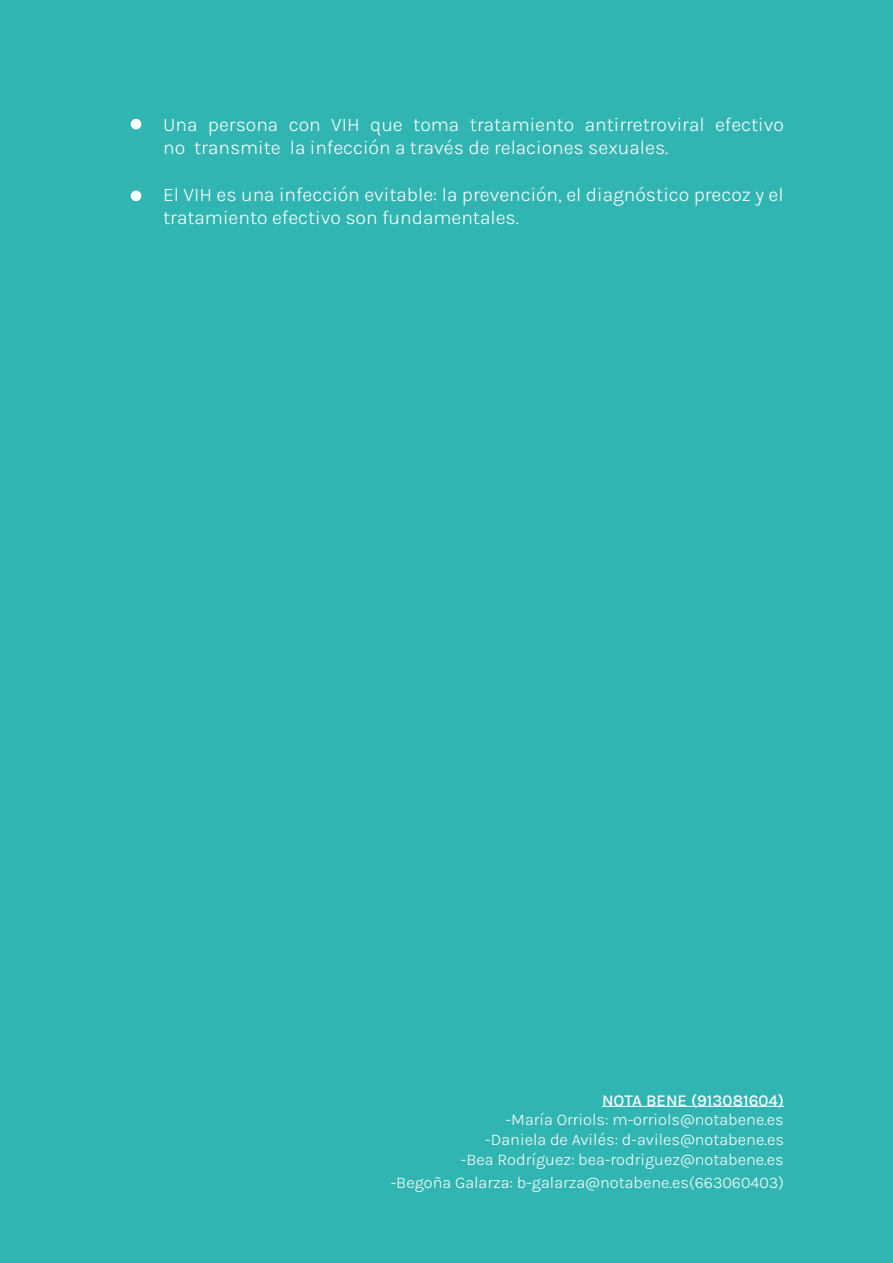
<style>
.page{position:relative;width:893px;height:1263px;background:#31b5b2}
.page>*{position:absolute;margin:0;border:0;box-sizing:border-box;transform-origin:0 0}
.t1{font:300 19.5px/23.4px "Karla";color:#fff}
.t2{font:300 16.5px/19.8px "Karla";color:#fff;text-align:right}
.t3{font:500 16.5px "Karla";color:#fff}
</style>
<div class="page">
<hr style="left:602px;top:1106px;width:182px;height:1px;background:#fff">
<div style="left:131px;top:119px;width:10px;height:10px;background:#fff;border-radius:50%"></div>
<div style="left:131px;top:190px;width:10px;height:11px;background:#fff;border-radius:50%"></div>
<p class="t1" style="left:163px;top:112px;width:622px">Una persona con VIH que toma tratamiento antirretroviral efectivo no transmite la infección a través de relaciones sexuales.</p>
<p class="t1" style="left:163px;top:182px;width:622px">El VIH es una infección evitable: la prevención, el diagnóstico precoz y el tratamiento efectivo son fundamentales.</p>
<p class="t3" style="left:602px;top:1089px;width:183px">NOTA BENE (913081604)</p>
<p class="t2" style="left:461px;top:1109px;width:325px">-María Orriols: m-orriols@notabene.es -Daniela de Avilés: d-aviles@notabene.es -Bea Rodríguez: bea-rodriguez@notabene.es</p>
<p class="t2" style="left:391px;top:1172px;width:395px">-Begoña Galarza: b-galarza@notabene.es(663060403)</p>
</div>
